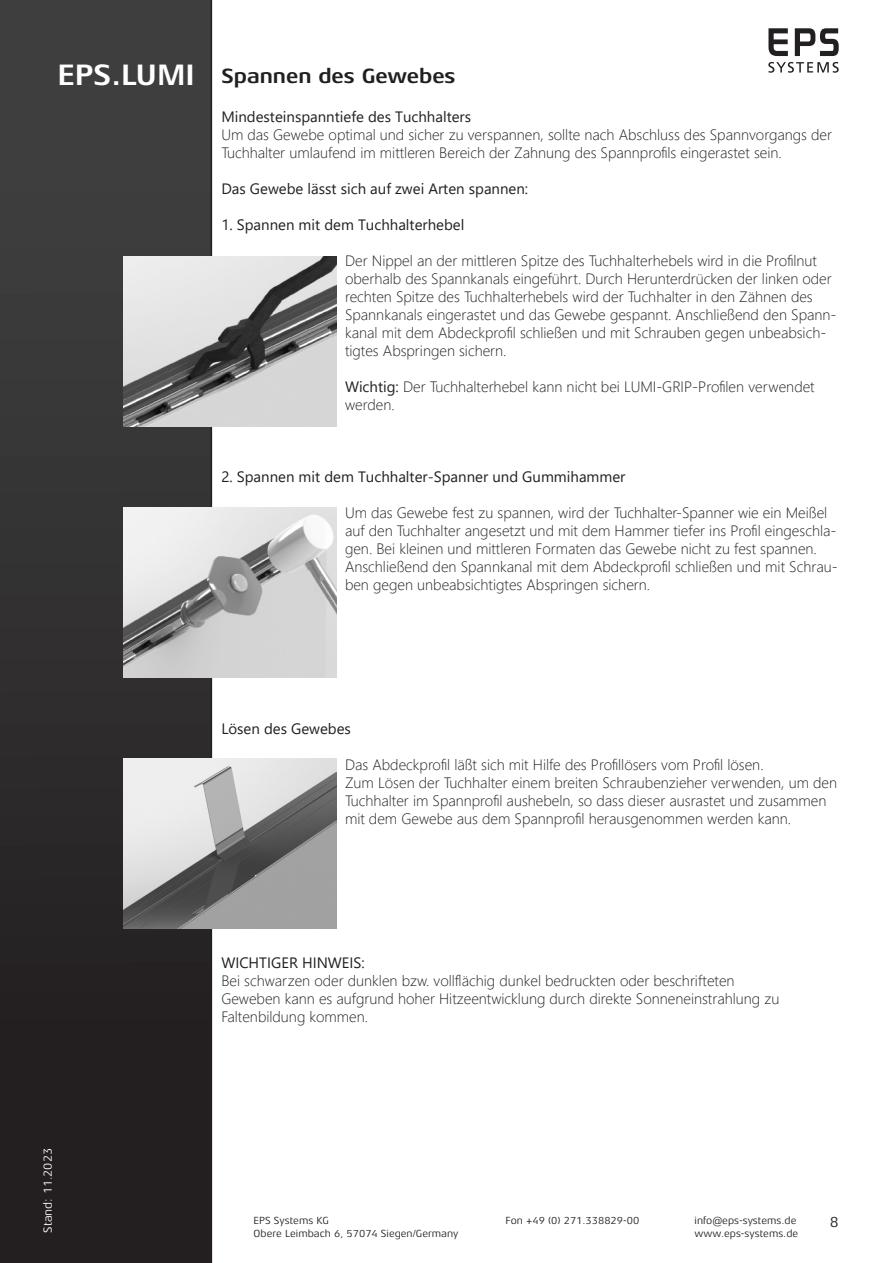
<style>
.page{position:relative;width:893px;height:1263px;background:#fff}
.page>*{position:absolute;margin:0;border:0;box-sizing:border-box;transform-origin:0 0}
.t1{font:700 30px "Aeonis LT Pro";color:#fff}
.t2{font:700 21px "Aeonis LT Pro";color:#231f20}
.t3{font:300 15px/18px "Segoe UI";color:#231f20}
.t4{font:15px "Segoe UI";color:#231f20}
.t5{font:15px "Aeonis LT Pro";color:#231f20}
.t6{font:12px "Aeonis LT Pro";color:#fff}
.t7{font:10.5px "Aeonis LT Pro";color:#231f20}
.s1{font-weight:400}
</style>
<div class="page">
<svg style="left:0;top:0;width:212px;height:1263px;background:#302f30"></svg>
<svg style="left:768px;top:28px;width:20px;height:28px"></svg>
<svg style="left:795px;top:28px;width:44px;height:28px"></svg>
<svg style="left:768px;top:62px;width:71px;height:11px"></svg>
<img style="left:124px;top:758px;width:212px;height:170px">
<img style="left:124px;top:256px;width:212px;height:170px">
<img style="left:124px;top:507px;width:212px;height:170px">
<h1 class="t1" style="left:57px;top:58px;width:139px">EPS.LUMI</h1>
<h2 class="t2" style="left:221px;top:64px;width:236px">Spannen des Gewebes</h2>
<p class="t4" style="left:221px;top:103px;width:251px">Mindesteinspanntiefe des Tuchhalters</p>
<p class="t3" style="left:221px;top:124px;width:612px">Um das Gewebe optimal und sicher zu verspannen, sollte nach Abschluss des Spannvorgangs der<br>Tuchhalter umlaufend im mittleren Bereich der Zahnung des Spannprofils eingerastet sein.</p>
<p class="t4" style="left:221px;top:175px;width:308px">Das Gewebe lässt sich auf zwei Arten spannen:</p>
<p class="t4" style="left:221px;top:211px;width:245px">1. Spannen mit dem Tuchhalterhebel</p>
<p class="t3" style="left:345px;top:250px;width:493px">Der Nippel an der mittleren Spitze des Tuchhalterhebels wird in die Profilnut oberhalb des Spannkanals eingeführt. Durch Herunterdrücken der linken oder rechten Spitze des Tuchhalterhebels wird der Tuchhalter in den Zähnen des Spannkanals eingerastet und das Gewebe gespannt. Anschließend den Spann&shy;kanal mit dem Abdeckprofil schließen und mit Schrauben gegen unbeabsich&shy;tigtes Abspringen sichern.</p>
<p class="t3" style="left:345px;top:376px;width:471px"><span class="s1">Wichtig:</span> Der Tuchhalterhebel kann nicht bei LUMI-GRIP-Profilen verwendet werden.</p>
<p class="t4" style="left:221px;top:463px;width:406px">2. Spannen mit dem Tuchhalter-Spanner und Gummihammer</p>
<p class="t3" style="left:345px;top:502px;width:494px">Um das Gewebe fest zu spannen, wird der Tuchhalter-Spanner wie ein Meißel auf den Tuchhalter angesetzt und mit dem Hammer tiefer ins Profil eingeschla&shy;gen. Bei kleinen und mittleren Formaten das Gewebe nicht zu fest spannen.<br>Anschließend den Spannkanal mit dem Abdeckprofil schließen und mit Schrau&shy;ben gegen unbeabsichtigtes Abspringen sichern.</p>
<p class="t4" style="left:221px;top:715px;width:131px">Lösen des Gewebes</p>
<p class="t3" style="left:345px;top:754px;width:494px">Das Abdeckprofil läßt sich mit Hilfe des Profillösers vom Profil lösen.<br>Zum Lösen der Tuchhalter einem breiten Schraubenzieher verwenden, um den Tuchhalter im Spannprofil aushebeln, so dass dieser ausrastet und zusammen mit dem Gewebe aus dem Spannprofil herausgenommen werden kann.</p>
<p class="t6" style="left:41px;top:1233px;width:86px;rotate:-90deg">Stand: 11.2023</p>
<p class="t4" style="left:221px;top:949px;width:145px">WICHTIGER HINWEIS:</p>
<p class="t3" style="left:221px;top:970px;width:560px">Bei schwarzen oder dunklen bzw. vollflächig dunkel bedruckten oder beschrifteten<br>Geweben kann es aufgrund hoher Hitzeentwicklung durch direkte Sonneneinstrahlung zu<br>Faltenbildung kommen.</p>
<p class="t7" style="left:254px;top:1215px;width:77px">EPS Systems KG</p>
<p class="t7" style="left:506px;top:1215px;width:135px">Fon +49 (0) 271.338829-00</p>
<p class="t7" style="left:695px;top:1215px;width:103px">info@eps-systems.de</p>
<p class="t7" style="left:254px;top:1227px;width:206px">Obere Leimbach 6, 57074 Siegen/Germany</p>
<p class="t7" style="left:695px;top:1227px;width:105px">www.eps-systems.de</p>
<p class="t5" style="left:830px;top:1214px;width:10px">8</p>
</div>
